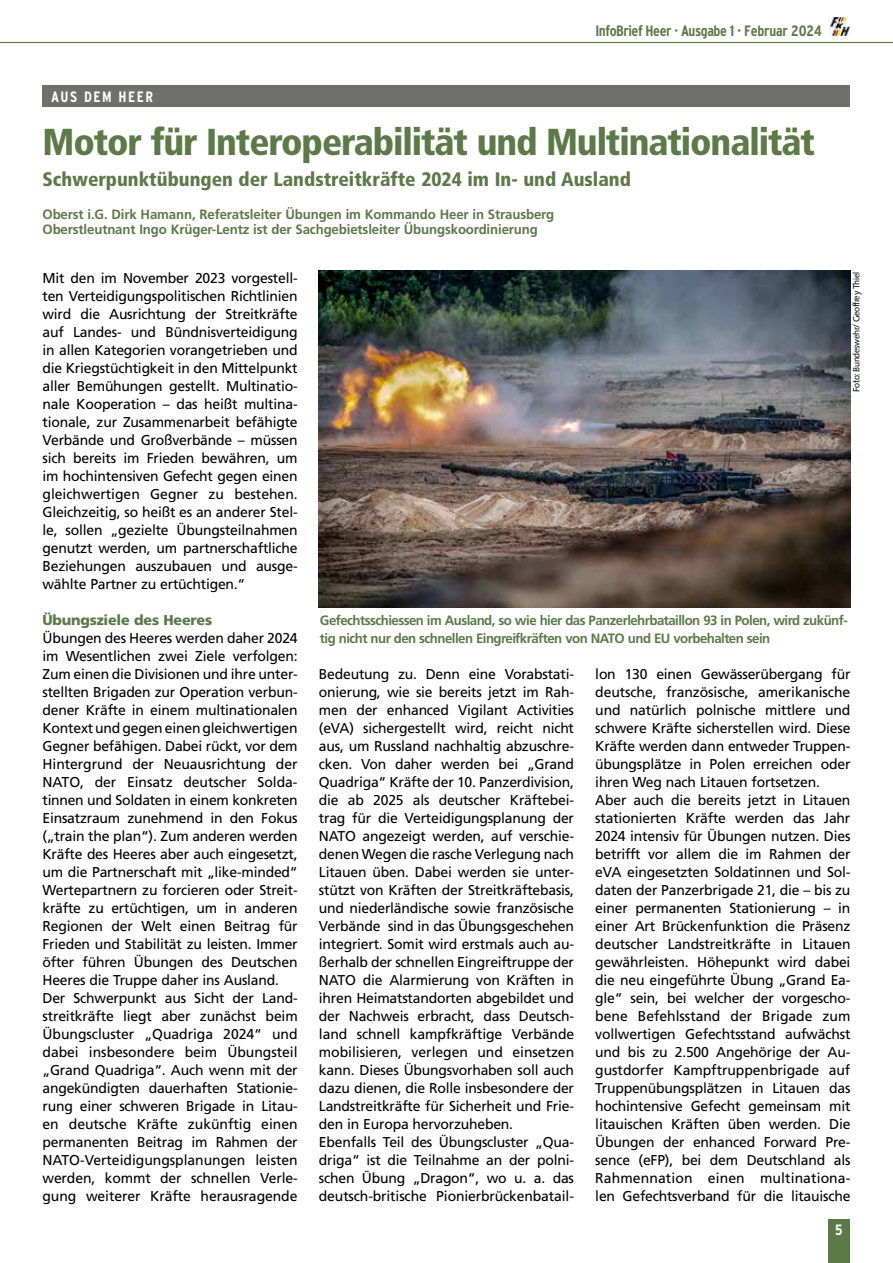
<style>
.page{position:relative;width:893px;height:1263px;background:#fff}
.page>*{position:absolute;margin:0;border:0;box-sizing:border-box;transform-origin:0 0}
.t1{font:900 condensed 37.5px "Frutiger";letter-spacing:-.03em;color:#5c7948}
.t2{font:900 condensed 19.5px "Frutiger";color:#5c7948}
.t3{font:700 condensed 15px "Interstate";letter-spacing:-.03em;color:#5c7948}
.t4{font:700 condensed 15px "Interstate";letter-spacing:.1em;color:#fff}
.t5{font:14.25px/18px "Frutiger LT Pro";letter-spacing:-.015em;color:#000}
.t6{font:900 14.25px "Frutiger";letter-spacing:-.015em;color:#5c7948}
.t7{font:700 13.5px/18px "Frutiger LT Pro";letter-spacing:-.04em;color:#5c7948}
.t8{font:700 13.5px/15px "Frutiger";letter-spacing:-.01em;color:#5c7948}
.t9{font:9px "Syntax";letter-spacing:-.04em;color:#000}
</style>
<div class="page">
<hr style="left:0;top:42px;width:893px;height:1px;background:#5c7948">
<img style="left:829px;top:17px;width:21px;height:19px">
<div style="left:828px;top:1219px;width:21px;height:44px;background:#5c7948"></div>
<div style="left:43px;top:85px;width:807px;height:21px;background:#6f6f6e"></div>
<img style="left:319px;top:270px;width:531px;height:337px">
<p class="t4" style="left:51px;top:88px;width:104px">AUS DEM HEER</p>
<p class="t3" style="left:595px;top:22px;width:228px">InfoBrief Heer · Ausgabe 1 · Februar 2024</p>
<h1 class="t1" style="left:43px;top:120px;width:774px">Motor für Interoperabilität und Multinationalität</h1>
<h2 class="t2" style="left:43px;top:168px;width:590px">Schwerpunktübungen der Landstreitkräfte 2024 im In- und Ausland</h2>
<p class="t8" style="left:43px;top:207px;width:513px">Oberst i.G. Dirk Hamann, Referatsleiter Übungen im Kommando Heer in Strausberg<br>Oberstleutnant Ingo Krüger-Lentz ist der Sachgebietsleiter Übungskoordinierung</p>
<p class="t5" style="left:43px;top:269px;width:257px;text-align:justify">Mit den im November 2023 vorgestell&shy;ten Verteidigungspolitischen Richtlinien wird die Ausrichtung der Streitkräfte auf Landes- und Bündnisverteidigung in allen Kategorien vorangetrieben und die Kriegstüchtigkeit in den Mittelpunkt aller Bemühungen gestellt. Multinatio&shy;nale Kooperation – das heißt multina&shy;tionale, zur Zusammenarbeit befähigte Verbände und Großverbände – müssen sich bereits im Frieden bewähren, um im hochintensiven Gefecht gegen einen gleichwertigen Gegner zu bestehen.<br>Gleichzeitig, so heißt es an anderer Stel&shy;le, sollen „gezielte Übungsteilnahmen genutzt werden, um partnerschaftliche Beziehungen auszubauen und ausge&shy;wählte Partner zu ertüchtigen.“</p>
<p class="t6" style="left:43px;top:611px;width:171px">Übungsziele des Heeres</p>
<p class="t5" style="left:43px;top:629px;width:257px">Übungen des Heeres werden daher 2024 im Wesentlichen zwei Ziele verfolgen:<br>Zum einen die Divisionen und ihre unter&shy;stellten Brigaden zur Operation verbun&shy;dener Kräfte in einem multinationalen Kontext und gegen einen gleichwertigen Gegner befähigen. Dabei rückt, vor dem Hintergrund der Neuausrichtung der NATO, der Einsatz deutscher Solda&shy;tinnen und Soldaten in einem konkreten Einsatzraum zunehmend in den Fokus („train the plan“). Zum anderen werden Kräfte des Heeres aber auch eingesetzt, um die Partnerschaft mit „like-minded“ Wertepartnern zu forcieren oder Streit&shy;kräfte zu ertüchtigen, um in anderen Regionen der Welt einen Beitrag für Frieden und Stabilität zu leisten. Immer öfter führen Übungen des Deutschen Heeres die Truppe daher ins Ausland.<br>Der Schwerpunkt aus Sicht der Land&shy;streitkräfte liegt aber zunächst beim Übungscluster „Quadriga 2024“ und dabei insbesondere beim Übungsteil „Grand Quadriga“. Auch wenn mit der angekündigten dauerhaften Stationie&shy;rung einer schweren Brigade in Litau&shy;en deutsche Kräfte zukünftig einen permanenten Beitrag im Rahmen der NATO-Verteidigungsplanungen leisten werden, kommt der schnellen Verle&shy;gung weiterer Kräfte herausragende</p>
<p class="t9" style="left:851px;top:392px;width:121px;rotate:-90deg">Foto: Bundeswehr/ Geoffrey Thiel</p>
<p class="t7" style="left:320px;top:611px;width:529px">Gefechtsschiessen im Ausland, so wie hier das Panzerlehrbataillon 93 in Polen, wird zukünf&shy;tig nicht nur den schnellen Eingreifkräften von NATO und EU vorbehalten sein</p>
<p class="t5" style="left:319px;top:665px;width:257px">Bedeutung zu. Denn eine Vorabstati&shy;onierung, wie sie bereits jetzt im Rah&shy;men der enhanced Vigilant Activities (eVA) sichergestellt wird, reicht nicht aus, um Russland nachhaltig abzuschre&shy;cken. Von daher werden bei „Grand Quadriga“ Kräfte der 10. Panzerdivision, die ab 2025 als deutscher Kräftebei&shy;trag für die Verteidigungsplanung der NATO angezeigt werden, auf verschie&shy;denen Wegen die rasche Verlegung nach Litauen üben. Dabei werden sie unter&shy;stützt von Kräften der Streitkräftebasis, und niederländische sowie französische Verbände sind in das Übungsgeschehen integriert. Somit wird erstmals auch au&shy;ßerhalb der schnellen Eingreiftruppe der NATO die Alarmierung von Kräften in ihren Heimatstandorten abgebildet und der Nachweis erbracht, dass Deutsch&shy;land schnell kampfkräftige Verbände mobilisieren, verlegen und einsetzen kann. Dieses Übungsvorhaben soll auch dazu dienen, die Rolle insbesondere der Landstreitkräfte für Sicherheit und Frie&shy;den in Europa hervorzuheben.<br>Ebenfalls Teil des Übungscluster „Qua&shy;driga“ ist die Teilnahme an der polni&shy;schen Übung „Dragon“, wo u. a. das deutsch-britische Pionierbrückenbatail-</p>
<p class="t5" style="left:595px;top:665px;width:257px">lon 130 einen Gewässerübergang für deutsche, französische, amerikanische und natürlich polnische mittlere und schwere Kräfte sicherstellen wird. Diese Kräfte werden dann entweder Truppen&shy;übungsplätze in Polen erreichen oder ihren Weg nach Litauen fortsetzen.<br>Aber auch die bereits jetzt in Litauen stationierten Kräfte werden das Jahr 2024 intensiv für Übungen nutzen. Dies betrifft vor allem die im Rahmen der eVA eingesetzten Soldatinnen und Sol&shy;daten der Panzerbrigade 21, die – bis zu einer permanenten Stationierung – in einer Art Brückenfunktion die Präsenz deutscher Landstreitkräfte in Litauen gewährleisten. Höhepunkt wird dabei die neu eingeführte Übung „Grand Ea&shy;gle“ sein, bei welcher der vorgescho&shy;bene Befehlsstand der Brigade zum vollwertigen Gefechtsstand aufwächst und bis zu 2.500 Angehörige der Au&shy;gustdorfer Kampftruppenbrigade auf Truppenübungsplätzen in Litauen das hochintensive Gefecht gemeinsam mit litauischen Kräften üben werden. Die Übungen der enhanced Forward Pre&shy;sence (eFP), bei dem Deutschland als Rahmennation einen multinationa&shy;len Gefechtsverband für die litauische</p>
<p class="t4" style="left:835px;top:1221px;width:9px">5</p>
</div>
